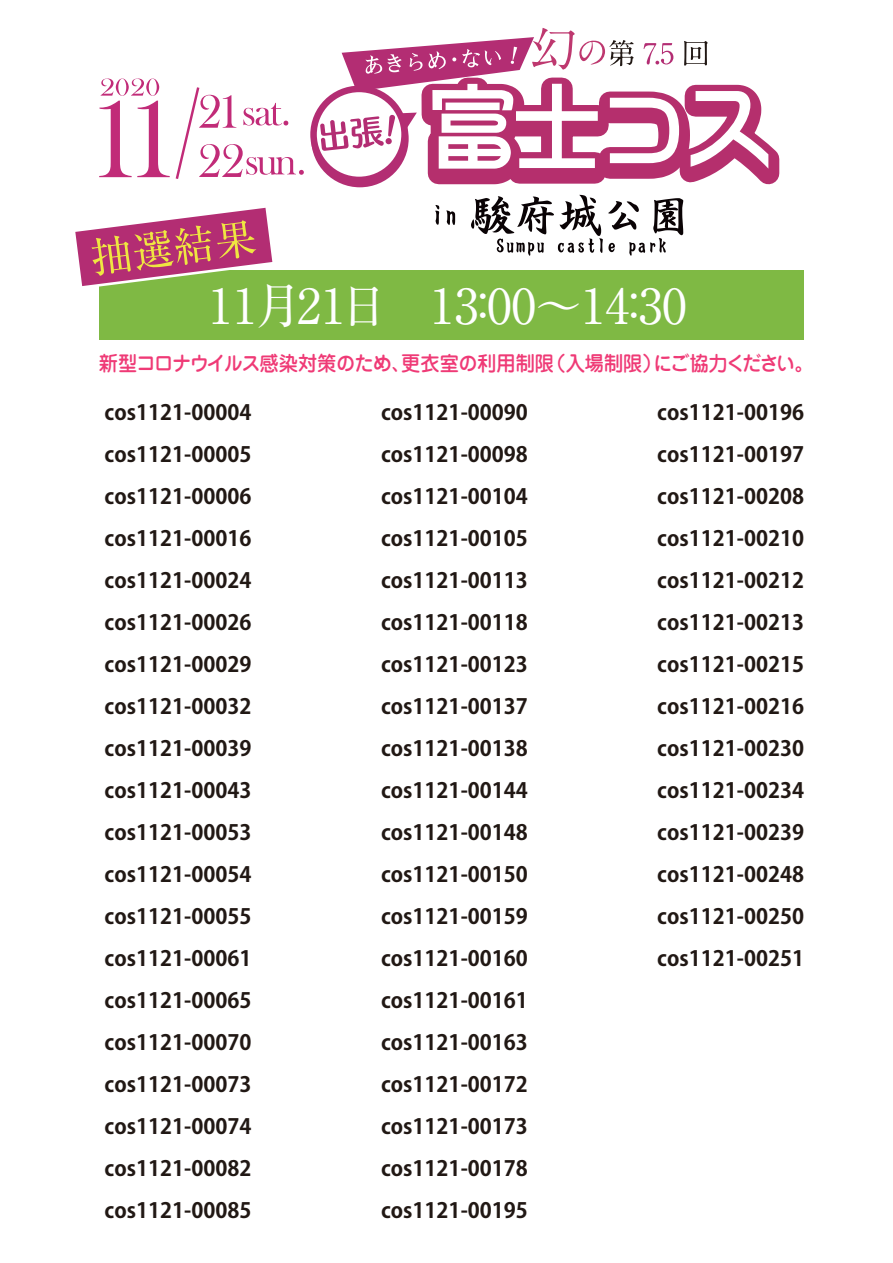
<style>
.page{position:relative;width:893px;height:1263px;background:#fff}
.page>*{position:absolute;margin:0;border:0;box-sizing:border-box;transform-origin:0 0}
.t1{font:48.15px "Ryumin Pro";color:#fff}
.t2{font:700 21px/42px "Koz Go Pr 6 N";color:#211814;text-align:justify}
.t3{font:500 20.4px "Jun 34 Pro";letter-spacing:-.02em;color:#ef3a76;scale:.94 1}
</style>
<div class="page">
<svg style="left:310px;top:28px;width:470px;height:228px"></svg>
<svg style="left:99px;top:78px;width:205px;height:101px"></svg>
<div style="left:99px;top:270px;width:705px;height:70px;background:#7fb944"></div>
<svg style="left:75px;top:207px;width:198px;height:80px"></svg>
<h1 class="t1" style="left:209px;top:268px;width:479px">11月21日　13：00～14：30</h1>
<p class="t3" style="left:99px;top:347px;width:762px">新型コロナウイルス感染対策のため、更衣室の利用制限（入場制限）にご協力ください。</p>
<p class="t2" style="left:381px;top:391px;width:148px">cos1121-00090 cos1121-00098 cos1121-00104 cos1121-00105 cos1121-00113 cos1121-00118 cos1121-00123 cos1121-00137 cos1121-00138 cos1121-00144 cos1121-00148 cos1121-00150 cos1121-00159 cos1121-00160 cos1121-00161 cos1121-00163 cos1121-00172 cos1121-00173 cos1121-00178 cos1121-00195</p>
<p class="t2" style="left:657px;top:391px;width:148px">cos1121-00196 cos1121-00197 cos1121-00208 cos1121-00210 cos1121-00212 cos1121-00213 cos1121-00215 cos1121-00216 cos1121-00230 cos1121-00234 cos1121-00239 cos1121-00248 cos1121-00250 cos1121-00251</p>
<p class="t2" style="left:105px;top:391px;width:148px">cos1121-00004 cos1121-00005 cos1121-00006 cos1121-00016 cos1121-00024 cos1121-00026 cos1121-00029 cos1121-00032 cos1121-00039 cos1121-00043 cos1121-00053 cos1121-00054 cos1121-00055 cos1121-00061 cos1121-00065 cos1121-00070 cos1121-00073 cos1121-00074 cos1121-00082 cos1121-00085</p>
</div>
